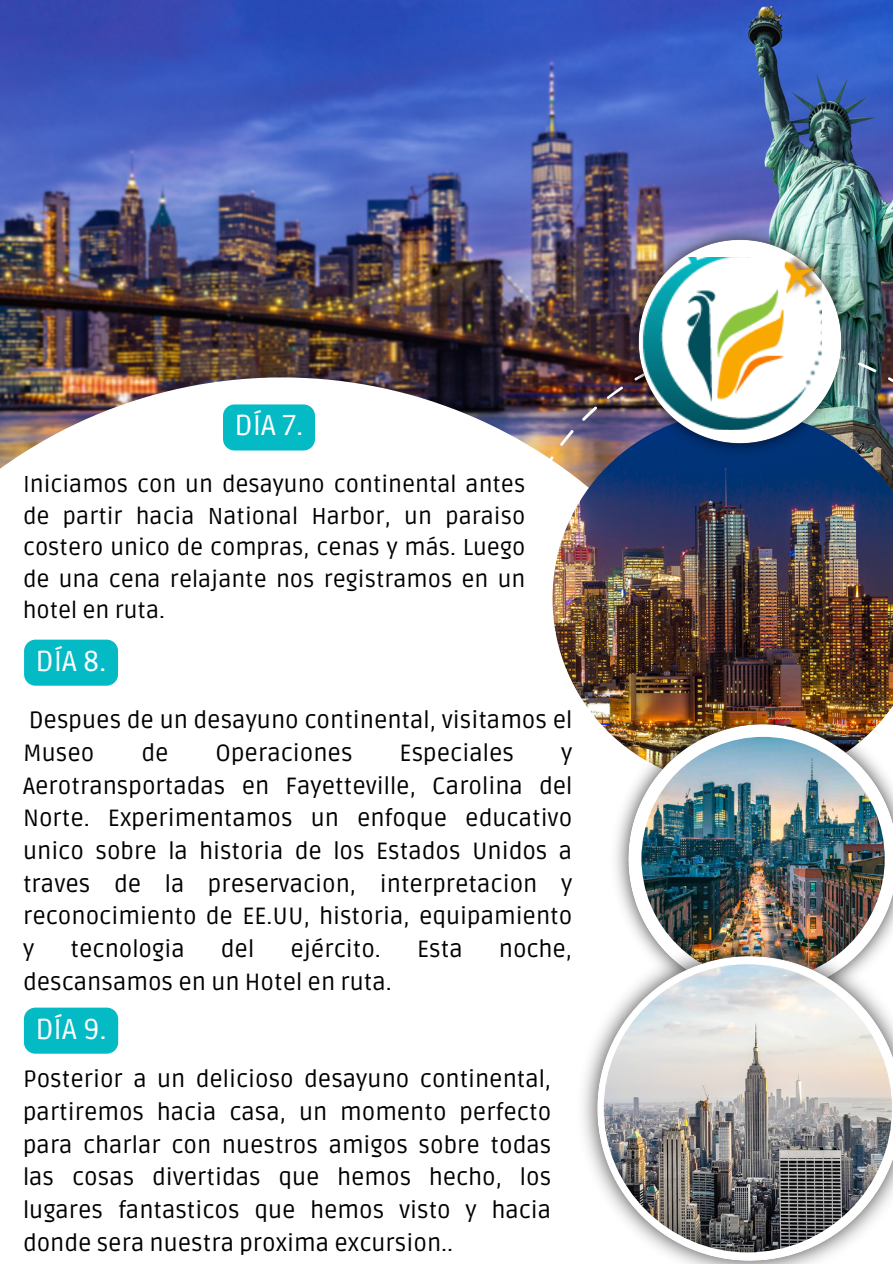
<style>
.page{position:relative;width:893px;height:1264px;background:#fff}
.page>*{position:absolute;margin:0;border:0;box-sizing:border-box;transform-origin:0 0}
.t1{font:28.8px "Ruda";color:#fff}
.t2{font:23.55px/32.7px "Ruda";color:#000;text-align:justify}
.t3{font:23.1px/31.5px "Ruda";color:#000;text-align:justify}
</style>
<div class="page">
<img style="left:0;top:0;width:892px;height:377px">
<img style="left:508px;top:343px;width:384px;height:68px">
<svg style="left:0;top:377px;width:622px;height:677px"></svg>
<img style="left:552px;top:411px;width:340px;height:374px">
<img style="left:607px;top:702px;width:285px;height:229px">
<img style="left:641px;top:737px;width:243px;height:243px;border-radius:50%">
<img style="left:572px;top:931px;width:320px;height:332px">
<img style="left:603px;top:964px;width:288px;height:288px;border-radius:50%">
<img style="left:622px;top:224px;width:235px;height:235px">
<img style="left:634px;top:257px;width:187px;height:172px">
<div style="left:223px;top:404px;width:92px;height:46px;background:#04bac4"></div>
<div style="left:24px;top:639px;width:94px;height:46px;background:#04bac4"></div>
<div style="left:24px;top:1007px;width:94px;height:46px;background:#04bac4"></div>
<h1 class="t1" style="left:234px;top:409px;width:70px">DÍA 7.</h1>
<p class="t3" style="left:23px;top:469px;width:504px">Iniciamos con un desayuno continental antes de partir hacia National Harbor, un paraiso costero unico de compras, cenas y más. Luego de una cena relajante nos registramos en un hotel en ruta.</p>
<h1 class="t1" style="left:36px;top:644px;width:72px">DÍA 8.</h1>
<p class="t2" style="left:23px;top:704px;width:550px">Despues de un desayuno continental, visitamos el<br>Museo</p>
<p class="t2" style="left:141px;top:737px;width:29px">de</p>
<p class="t2" style="left:215px;top:737px;width:138px">Operaciones</p>
<p class="t2" style="left:399px;top:737px;width:116px">Especiales</p>
<p class="t2" style="left:23px;top:737px;width:550px;text-indent:538px">y Aerotransportadas en Fayetteville, Carolina del Norte. Experimentamos un enfoque educativo unico sobre la historia de los Estados Unidos a traves de la preservacion, interpretacion y reconocimiento de EE.UU, historia, equipamiento y</p>
<p class="t2" style="left:70px;top:933px;width:116px">tecnologia</p>
<p class="t2" style="left:221px;top:933px;width:35px">del</p>
<p class="t2" style="left:290px;top:933px;width:92px">ejército.</p>
<p class="t2" style="left:417px;top:933px;width:47px">Esta</p>
<p class="t2" style="left:499px;top:933px;width:75px">noche,</p>
<p class="t2" style="left:23px;top:965px;width:370px">descansamos en un Hotel en ruta.</p>
<h1 class="t1" style="left:35px;top:1011px;width:73px">DÍA 9.</h1>
<p class="t2" style="left:23px;top:1063px;width:529px">Posterior a un delicioso desayuno continental, partiremos hacia casa, un momento perfecto para charlar con nuestros amigos sobre todas las cosas divertidas que hemos hecho, los lugares fantasticos que hemos visto y hacia donde sera nuestra proxima excursion..</p>
</div>
